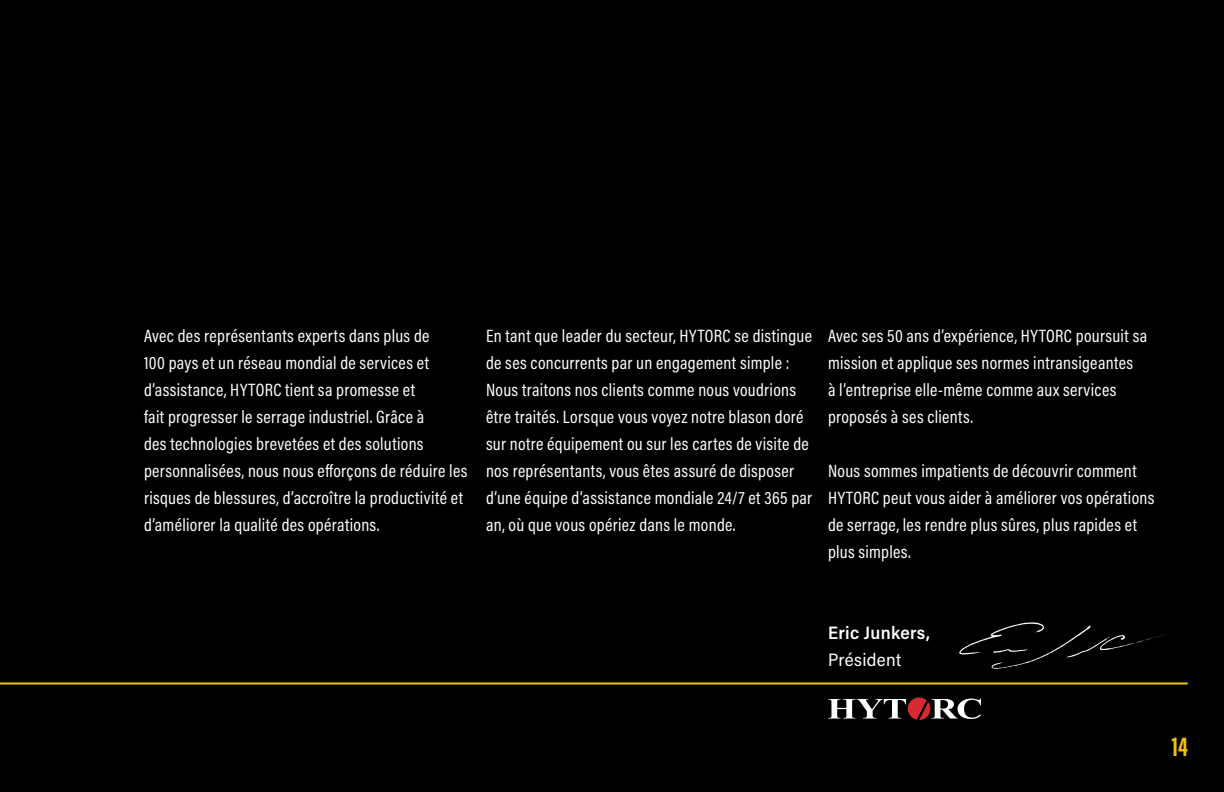
<style>
.page{position:relative;width:1224px;height:792px;background:#000}
.page>*{position:absolute;margin:0;border:0;box-sizing:border-box;transform-origin:0 0}
.t1{font:700 28px "Acumin Pro Extra Cond";color:#f1c300}
.t2{font:18px/27px "Acumin Pro Cond";letter-spacing:.015em;color:#fff}
.t3{font:600 18px "Acumin Pro Semi Cond";letter-spacing:.02em;color:#fff}
.t4{font:18px "Acumin Pro Semi Cond";letter-spacing:.015em;color:#fff}
</style>
<div class="page">
<hr style="left:0;top:682px;width:1187px;height:2px;background:#f1c300">
<svg style="left:828px;top:697px;width:153px;height:23px"></svg>
<svg style="left:959px;top:622px;width:206px;height:47px"></svg>
<p class="t2" style="left:144px;top:322px;width:325px">Avec des représentants experts dans plus de<br>100 pays et un réseau mondial de services et d’assistance, HYTORC tient sa promesse et<br>fait progresser le serrage industriel. Grâce à<br>des technologies brevetées et des solutions personnalisées, nous nous efforçons de réduire les risques de blessures, d’accroître la productivité et d’améliorer la qualité des opérations.</p>
<p class="t2" style="left:486px;top:322px;width:328px">En tant que leader du secteur, HYTORC se distingue de ses concurrents par un engagement simple :<br>Nous traitons nos clients comme nous voudrions être traités. Lorsque vous voyez notre blason doré sur notre équipement ou sur les cartes de visite de nos représentants, vous êtes assuré de disposer d’une équipe d’assistance mondiale 24/7 et 365 par an, où que vous opériez dans le monde.</p>
<p class="t2" style="left:828px;top:322px;width:321px">Avec ses 50 ans d’expérience, HYTORC poursuit sa mission et applique ses normes intransigeantes<br>à l’entreprise elle-même comme aux services proposés à ses clients.</p>
<p class="t2" style="left:828px;top:457px;width:328px">Nous sommes impatients de découvrir comment HYTORC peut vous aider à améliorer vos opérations de serrage, les rendre plus sûres, plus rapides et plus simples.</p>
<p class="t3" style="left:828px;top:620px;width:103px">Eric Junkers,</p>
<p class="t4" style="left:828px;top:647px;width:75px">Président</p>
<h1 class="t1" style="left:1172px;top:729px;width:18px">14</h1>
</div>
